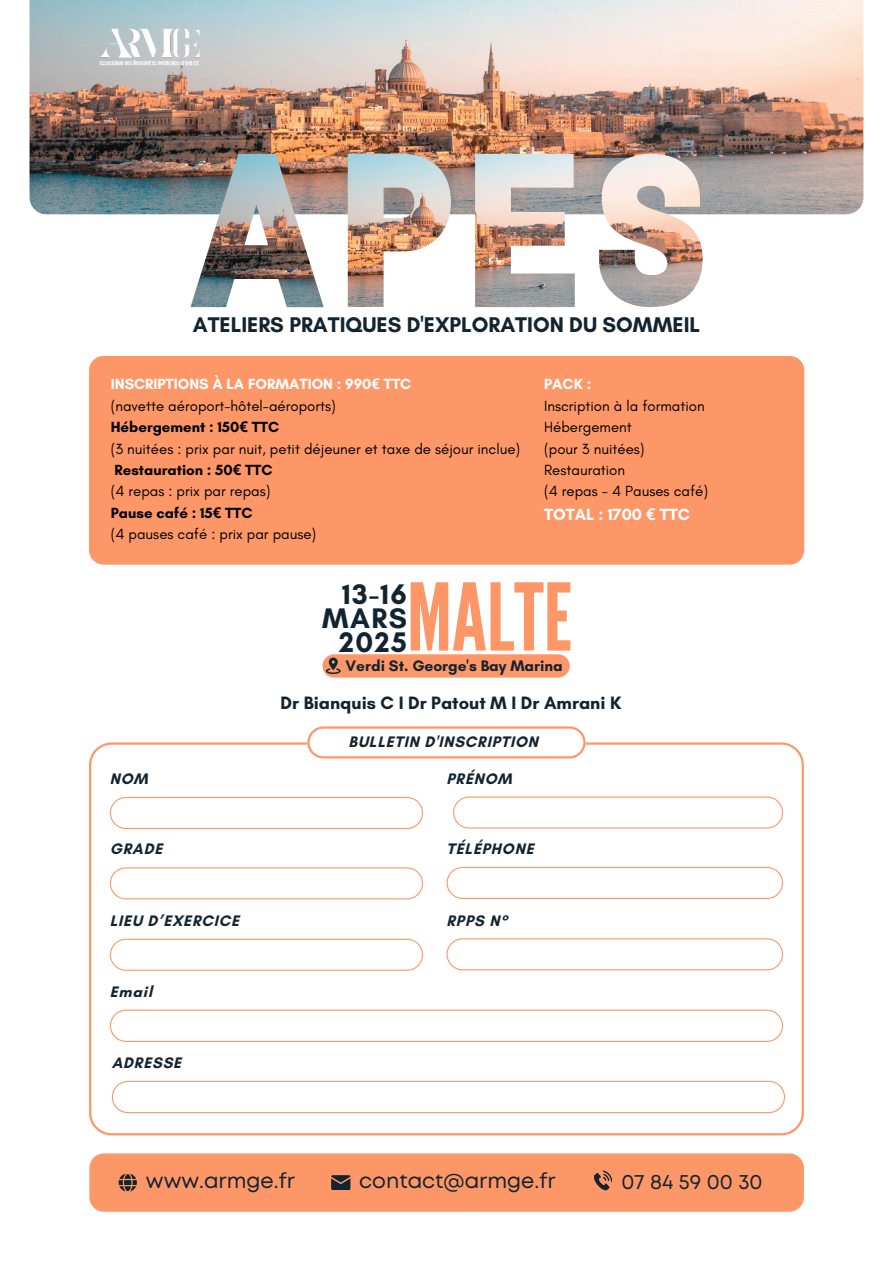
<style>
.page{position:relative;width:894px;height:1264px;background:#fff}
.page>*{position:absolute;margin:0;border:0;box-sizing:border-box;transform-origin:0 0}
.t1{font:93px "League Gothic";color:#fe9768}
.t2{font:700 28.8px/24.2px "Glacial Indifference";letter-spacing:.05em;color:#132431;text-align:right}
.t3{font:700 21.6px "Glacial Indifference";color:#132431}
.t4{font:20.85px "Mont";color:#132431}
.t5{font:700 18.3px "Glacial Indifference";color:#132431}
.t6{font:700 16.5px "Glacial Indifference";color:#fff}
.t7{font:700 15.6px "Glacial Indifference";letter-spacing:.05em;color:#132431}
.t8{font:700 15.45px "Glacial Indifference";color:#132431}
.t9{font:15px/21.3px "Glacial Indifference";color:#000}
.t10{font:700 15px "Glacial Indifference";color:#fff}
.s1{font-weight:700;color:#fff}
.s2{font-family:"Noto Sans";font-weight:700;color:#fff}
.s3{font-weight:700}
.s4{font-family:"Noto Sans";font-weight:700}
.s5{font-family:"Noto Sans"}
</style>
<div class="page">
<img style="left:29px;top:0;width:834px;height:214px">
<img style="left:190px;top:154px;width:133px;height:153px">
<img style="left:348px;top:154px;width:103px;height:153px">
<img style="left:475px;top:154px;width:99px;height:153px">
<img style="left:598px;top:154px;width:104px;height:153px">
<svg style="left:322px;top:654px;width:247px;height:23px;background:#f9986b"></svg>
<div style="left:89px;top:1153px;width:714px;height:58px;background:#fe9768"></div>
<img style="left:89px;top:22px;width:121px;height:48px">
<svg style="left:89px;top:742px;width:714px;height:393px"></svg>
<svg style="left:307px;top:726px;width:278px;height:32px"></svg>
<svg style="left:110px;top:797px;width:312px;height:32px"></svg>
<svg style="left:110px;top:1009px;width:672px;height:32px"></svg>
<svg style="left:453px;top:796px;width:329px;height:32px"></svg>
<svg style="left:110px;top:867px;width:312px;height:32px"></svg>
<svg style="left:446px;top:866px;width:336px;height:33px"></svg>
<svg style="left:110px;top:938px;width:312px;height:32px"></svg>
<svg style="left:446px;top:938px;width:336px;height:32px"></svg>
<svg style="left:112px;top:1080px;width:672px;height:33px"></svg>
<div style="left:89px;top:356px;width:715px;height:208px;background:#fe9768"></div>
<p class="t3" style="left:193px;top:312px;width:508px">ATELIERS PRATIQUES D'EXPLORATION DU SOMMEIL</p>
<p class="t9" style="left:111px;top:373px;width:411px"><span class="s1">INSCRIPTIONS À LA FORMATION : 990</span><span class="s2">€</span> <span class="s1">TTC<br></span>(navette aé roport-hôtel-aé roports)<br><span class="s3">Hébergement : 150</span><span class="s4">€</span> <span class="s3">TTC<br></span>(3 nuitées : prix par nuit, petit déjeuner et taxe de séjour inclue)<br><span class="s3">Restauration : 50</span><span class="s4">€</span> <span class="s3">TTC<br></span>(4 repas : prix par repas)<br><span class="s3">Pause café : 15</span><span class="s4">€</span> <span class="s3">TTC<br></span>(4 pauses café : prix par pause)</p>
<p class="t10" style="left:544px;top:375px;width:49px">PACK :</p>
<h5 class="t9" style="left:544px;top:395px;width:162px">Inscription à la formation</h5>
<h6 class="t9" style="left:544px;top:416px;width:89px">Hébergement</h6>
<h6 class="t9" style="left:544px;top:437px;width:102px">(pour 3 nuitées)</h6>
<h6 class="t9" style="left:544px;top:459px;width:82px">Restauration</h6>
<h6 class="t9" style="left:544px;top:480px;width:165px">(4 repas - 4 Pauses café)</h6>
<h6 class="t6" style="left:544px;top:504px;width:147px">TOTAL : 1700 <span class="s5">€</span> TTC</h6>
<p class="t1" style="left:407px;top:563px;width:167px">MALTE</p>
<p class="t2" style="left:322px;top:582px;width:86px">13-16<br>MARS<br>2025</p>
<p class="t8" style="left:345px;top:656px;width:218px">Verdi St. George's Bay Marina</p>
<p class="t5" style="left:280px;top:692px;width:342px">Dr Bianquis C I Dr Patout M I Dr Amrani K</p>
<p class="t7" style="left:110px;top:769px;width:39px">NOM</p>
<h6 class="t7" style="left:348px;top:732px;width:191px">BULLETIN D'INSCRIPTION</h6>
<p class="t7" style="left:446px;top:769px;width:67px">PRÉNOM</p>
<p class="t7" style="left:110px;top:839px;width:54px">GRADE</p>
<p class="t7" style="left:446px;top:839px;width:89px">TÉLÉPHONE</p>
<h1 class="t7" style="left:110px;top:910px;width:131px">LIEU D’EXERCICE</h1>
<h2 class="t7" style="left:446px;top:910px;width:62px">RPPS N°</h2>
<p class="t7" style="left:110px;top:982px;width:44px">Email</p>
<p class="t7" style="left:112px;top:1053px;width:71px">ADRESSE</p>
<p class="t4" style="left:146px;top:1172px;width:150px">www.armge.fr</p>
<p class="t4" style="left:359px;top:1172px;width:198px">contact@armge.fr</p>
<h3 class="t4" style="left:621px;top:1173px;width:143px">07 84 59 00 30</h3>
</div>
